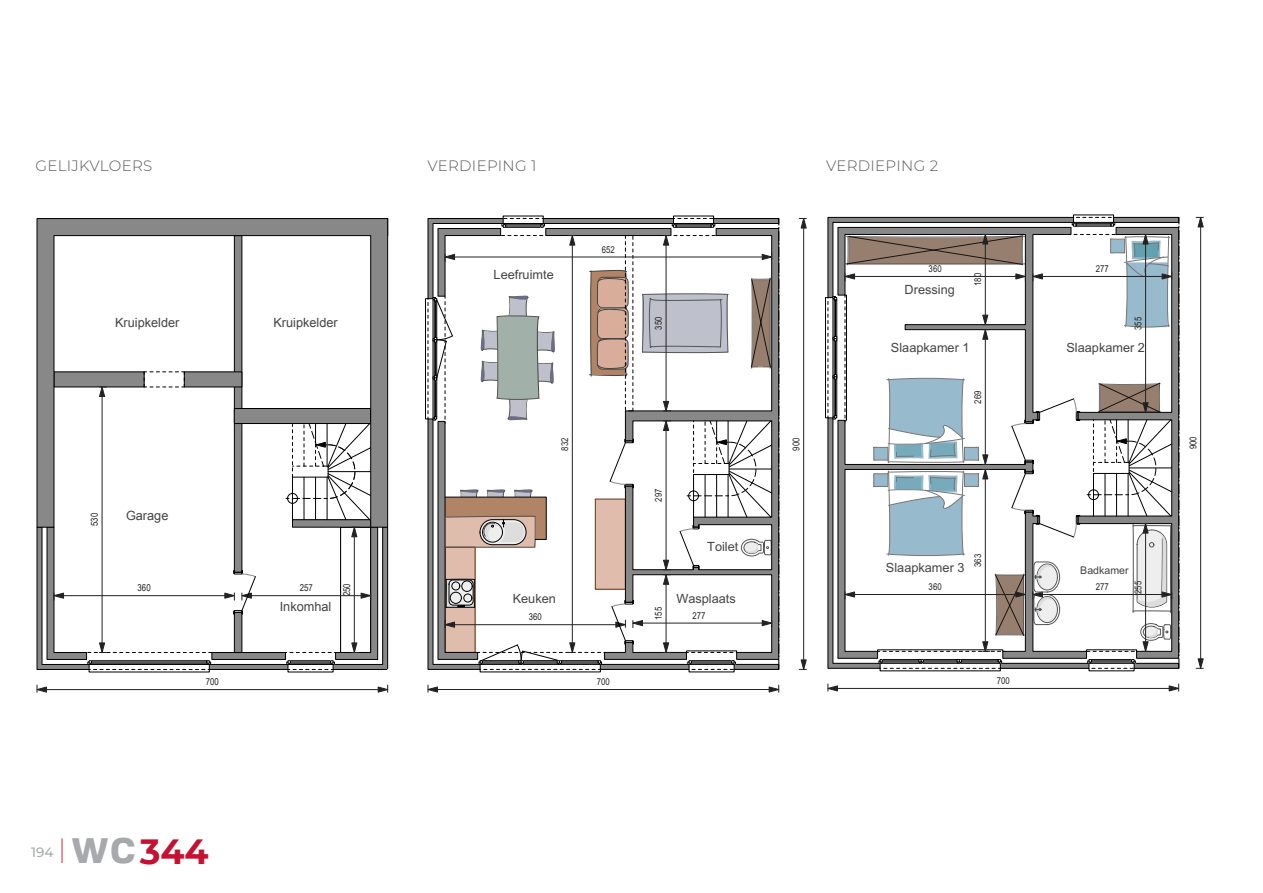
<style>
.page{position:relative;width:1263px;height:893px;background:#fff}
.page>*{position:absolute;margin:0;border:0;box-sizing:border-box;transform-origin:0 0}
.t1{font:700 34.95px "Montserrat";color:#c41230}
.t2{font:300 15px "Montserrat";letter-spacing:.02em;color:#58595b}
.t3{font:500 13.5px "Montserrat";color:#a6acad}
.t4{font:12.75px "Arial";color:#444}
.t5{font:10.65px "Arial";color:#444}
.t6{font:9.45px "Arial Narrow";color:#222}
.s1{font-family:"Familiar Pro";font-size:47.1px;color:#a7a9ac}
</style>
<div class="page">
<svg style="left:62px;top:838px;width:1px;height:25px"></svg>
<div style="left:734px;top:664px;width:45px;height:5px;background:#888"></div>
<div style="left:734px;top:664px;width:45px;height:6px;border:1px solid #000"></div>
<div style="left:713px;top:218px;width:66px;height:5px;background:#888"></div>
<div style="left:713px;top:218px;width:66px;height:6px;border:1px solid #000"></div>
<svg style="left:772px;top:228px;width:6px;height:432px;background:#838383"></svg>
<hr style="left:437px;top:689px;width:332px;height:1px;background:#222">
<svg style="left:427px;top:685px;width:11px;height:7px"></svg>
<svg style="left:769px;top:685px;width:10px;height:7px"></svg>
<div style="left:425px;top:298px;width:3px;height:121px;border:1px solid #000"></div>
<svg style="left:427px;top:218px;width:345px;height:452px"></svg>
<svg style="left:778px;top:218px;width:1px;height:451px"></svg>
<hr style="left:1200px;top:227px;width:1px;height:432px;background:#222">
<svg style="left:1196px;top:217px;width:7px;height:10px"></svg>
<svg style="left:1196px;top:659px;width:7px;height:10px"></svg>
<hr style="left:837px;top:688px;width:332px;height:1px;background:#222">
<svg style="left:827px;top:684px;width:11px;height:7px"></svg>
<svg style="left:1169px;top:684px;width:10px;height:7px"></svg>
<div style="left:825px;top:297px;width:3px;height:121px;border:1px solid #000"></div>
<svg style="left:827px;top:217px;width:352px;height:452px"></svg>
<div style="left:234px;top:235px;width:8px;height:338px;background:#888;border:1px solid #000"></div>
<svg style="left:212px;top:664px;width:73px;height:6px"></svg>
<div style="left:211px;top:652px;width:75px;height:8px;background:#888;border:1px solid #000"></div>
<div style="left:234px;top:612px;width:8px;height:41px;background:#888;border:1px solid #000"></div>
<svg style="left:36px;top:218px;width:352px;height:310px"></svg>
<svg style="left:144px;top:372px;width:41px;height:16px"></svg>
<hr style="left:47px;top:689px;width:331px;height:1px;background:#222">
<svg style="left:36px;top:685px;width:11px;height:7px"></svg>
<svg style="left:378px;top:685px;width:10px;height:7px"></svg>
<hr style="left:102px;top:396px;width:1px;height:247px;background:#222">
<svg style="left:99px;top:386px;width:8px;height:11px"></svg>
<hr style="left:64px;top:595px;width:161px;height:1px;background:#222">
<svg style="left:36px;top:526px;width:176px;height:144px"></svg>
<hr style="left:251px;top:595px;width:110px;height:1px;background:#222">
<svg style="left:225px;top:570px;width:31px;height:44px"></svg>
<svg style="left:285px;top:526px;width:104px;height:144px"></svg>
<p class="t2" style="left:36px;top:157px;width:118px">GELIJKVLOERS</p>
<p class="t2" style="left:427px;top:157px;width:111px">VERDIEPING 1</p>
<p class="t2" style="left:826px;top:157px;width:114px">VERDIEPING 2</p>
<p class="t4" style="left:115px;top:317px;width:66px">Kruipkelder</p>
<p class="t4" style="left:273px;top:317px;width:66px">Kruipkelder</p>
<p class="t6" style="left:89px;top:526px;width:15px;rotate:-90deg">530</p>
<p class="t4" style="left:126px;top:511px;width:44px">Garage</p>
<p class="t6" style="left:138px;top:583px;width:15px">360</p>
<p class="t6" style="left:300px;top:583px;width:15px">257</p>
<p class="t4" style="left:280px;top:602px;width:53px">Inkomhal</p>
<p class="t6" style="left:341px;top:596px;width:15px;rotate:-90deg">250</p>
<p class="t6" style="left:206px;top:676px;width:15px">700</p>
<p class="t4" style="left:494px;top:270px;width:62px">Leefruimte</p>
<p class="t6" style="left:602px;top:244px;width:15px">652</p>
<p class="t6" style="left:653px;top:330px;width:15px;rotate:-90deg">350</p>
<p class="t6" style="left:559px;top:450px;width:15px;rotate:-90deg">832</p>
<p class="t6" style="left:653px;top:502px;width:15px;rotate:-90deg">297</p>
<p class="t4" style="left:707px;top:542px;width:33px">Toilet</p>
<p class="t4" style="left:513px;top:594px;width:45px">Keuken</p>
<p class="t4" style="left:676px;top:594px;width:61px">Wasplaats</p>
<p class="t6" style="left:529px;top:612px;width:15px">360</p>
<p class="t6" style="left:653px;top:620px;width:15px;rotate:-90deg">155</p>
<p class="t6" style="left:692px;top:610px;width:15px">277</p>
<p class="t6" style="left:597px;top:676px;width:15px">700</p>
<p class="t6" style="left:791px;top:450px;width:15px;rotate:-90deg">900</p>
<p class="t6" style="left:929px;top:263px;width:15px">360</p>
<p class="t4" style="left:905px;top:284px;width:52px">Dressing</p>
<p class="t6" style="left:972px;top:286px;width:15px;rotate:-90deg">180</p>
<p class="t6" style="left:1096px;top:263px;width:15px">277</p>
<p class="t6" style="left:1132px;top:330px;width:15px;rotate:-90deg">355</p>
<p class="t4" style="left:891px;top:342px;width:80px">Slaapkamer 1</p>
<p class="t4" style="left:1066px;top:342px;width:80px">Slaapkamer 2</p>
<p class="t6" style="left:972px;top:404px;width:15px;rotate:-90deg">269</p>
<p class="t4" style="left:886px;top:563px;width:80px">Slaapkamer 3</p>
<p class="t6" style="left:972px;top:567px;width:15px;rotate:-90deg">363</p>
<p class="t5" style="left:1080px;top:566px;width:50px">Badkamer</p>
<p class="t6" style="left:929px;top:581px;width:15px">360</p>
<p class="t6" style="left:1096px;top:581px;width:15px">277</p>
<p class="t6" style="left:1132px;top:594px;width:15px;rotate:-90deg">255</p>
<p class="t6" style="left:997px;top:675px;width:15px">700</p>
<p class="t6" style="left:1187px;top:449px;width:15px;rotate:-90deg">900</p>
<p class="t3" style="left:31px;top:844px;width:24px">194</p>
<h1 class="t1" style="left:72px;top:831px;width:138px"><span class="s1">wc</span>344</h1>
</div>
